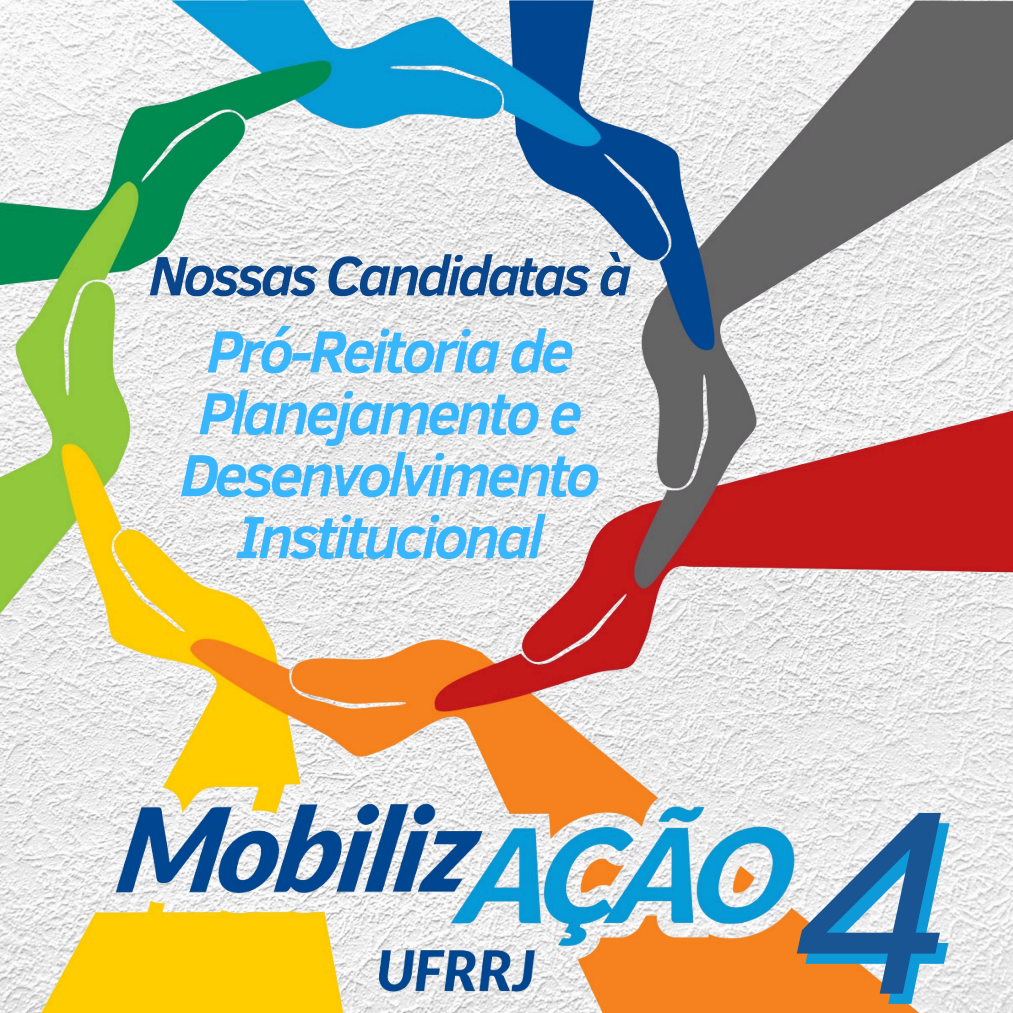
<style>
.page{position:relative;width:1013px;height:1013px;background:#fff}
.page>*{position:absolute;margin:0;border:0;box-sizing:border-box;transform-origin:0 0}
.t1{font:italic 267.25px "Clear Sans";color:#0e99d9}
.t2{font:italic 700 60.62px/61.9px "Clear Sans";letter-spacing:-.06em;color:#38b6ff;text-align:center}
.t3{font:italic 700 56.62px "Clear Sans";letter-spacing:-.06em;color:#0a468c}
</style>
<div class="page">
<img style="left:0;top:0;width:1012px;height:1012px">
<p class="t3" style="left:149px;top:234px;width:484px">Nossas Candidatas à</p>
<h1 class="t2" style="left:180px;top:317px;width:421px">Pró-Reitoria de<br>Planejamento e<br>Desenvolvimento<br>Institucional</h1>
<h1 class="t1" style="left:803px;top:716px;width:163px">4</h1>
</div>
